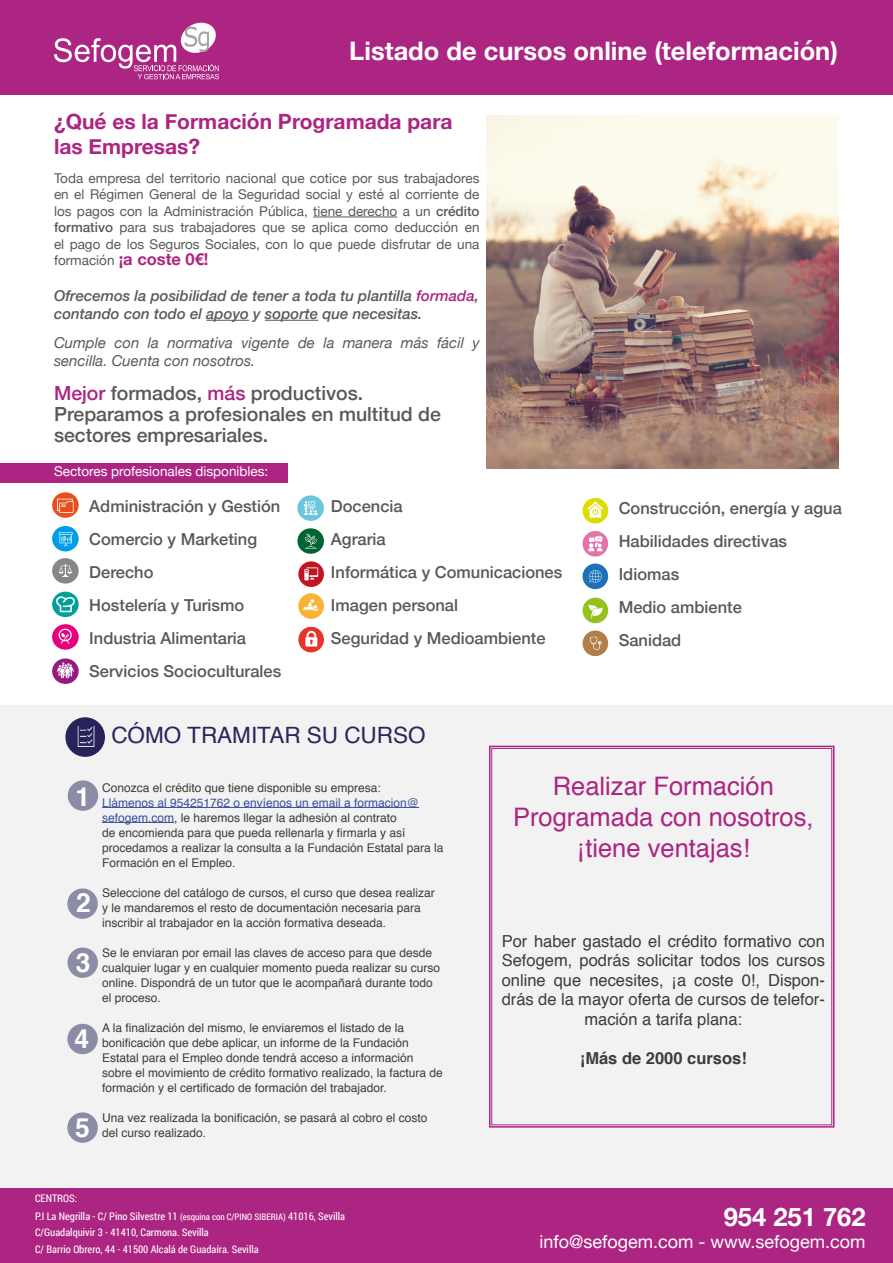
<style>
.page{position:relative;width:893px;height:1263px;background:#fff}
.page>*{position:absolute;margin:0;border:0;box-sizing:border-box;transform-origin:0 0}
.t1{font:700 26.4px "Helvetica";color:#fff}
.t2{font:25.5px/30.6px "Helvetica";color:#ac2582;text-align:center}
.t3{font:700 25.5px "Helvetica Neue";color:#fff}
.t4{font:22.5px "Helvetica";color:#28265b}
.t5{font:700 21px/25.2px "Helvetica Neue";color:#ac2582}
.t6{font:500 19.5px/21px "Helvetica Neue";color:#595957}
.t7{font:18px "Helvetica Neue";color:#fff}
.t8{font:500 16.5px/33px "Helvetica Neue";color:#595957}
.t9{font:16.5px/19.5px "Helvetica";color:#3d3c3b;text-align:center}
.t10{font:700 16.5px "Helvetica Neue";color:#ac2582}
.t11{font:700 16.5px "Helvetica";color:#3d3c3b}
.t12{font:italic 500 15px/18px "Helvetica Neue";color:#595957}
.t13{font:italic 15px/18px "Helvetica Neue";color:#595957}
.t14{font:13.5px/16.5px "Helvetica Neue";color:#595957;text-align:justify}
.t15{font:13.5px "Helvetica Neue";color:#fff}
.t16{font:12px/15px "Helvetica";color:#3d3c3b}
.t17{font:10.5px/18px "Roboto Condensed";color:#fff}
.s1{font-weight:500}
.s2{font-weight:400;font-size:13.5px;color:#595957}
.s3{color:#ac2582}
.s4{color:#39509e}
.s5{font-size:9px}
</style>
<div class="page">
<div style="left:0;top:463px;width:288px;height:19px;background:#ac2582"></div>
<div style="left:0;top:705px;width:893px;height:483px;background:#f2f2f2"></div>
<svg style="left:489px;top:745px;width:346px;height:383px"></svg>
<div style="left:491px;top:748px;width:341px;height:377px;border:1px solid #ac2582"></div>
<div style="left:0;top:1px;width:893px;height:94px;background:#ac2582"></div>
<svg style="left:54px;top:22px;width:165px;height:57px"></svg>
<img style="left:486px;top:116px;width:353px;height:352px">
<hr style="left:313px;top:217px;width:84px;height:1px;background:#595957">
<hr style="left:206px;top:320px;width:43px;height:1px;background:#595957">
<hr style="left:265px;top:320px;width:53px;height:1px;background:#595957">
<div style="left:583px;top:598px;width:25px;height:25px;background:#95c11f;border-radius:50%"></div>
<svg style="left:588px;top:604px;width:15px;height:15px"></svg>
<div style="left:298px;top:593px;width:26px;height:26px;background:#f9b234;border-radius:50%"></div>
<svg style="left:303px;top:599px;width:15px;height:12px"></svg>
<div style="left:298px;top:627px;width:26px;height:25px;background:#e7332a;border-radius:50%"></div>
<svg style="left:305px;top:631px;width:12px;height:15px"></svg>
<svg style="left:298px;top:561px;width:26px;height:26px"></svg>
<svg style="left:304px;top:569px;width:5px;height:11px"></svg>
<svg style="left:305px;top:567px;width:13px;height:12px"></svg>
<div style="left:583px;top:630px;width:25px;height:26px;background:#b17f4a;border-radius:50%"></div>
<svg style="left:590px;top:636px;width:12px;height:14px"></svg>
<div style="left:583px;top:564px;width:25px;height:25px;background:#1d71b8;border-radius:50%"></div>
<svg style="left:589px;top:570px;width:13px;height:13px"></svg>
<div style="left:583px;top:531px;width:25px;height:26px;background:#e274ab;border-radius:50%"></div>
<svg style="left:588px;top:536px;width:14px;height:15px"></svg>
<div style="left:583px;top:498px;width:25px;height:25px;background:#dedc00;border-radius:50%"></div>
<svg style="left:587px;top:502px;width:16px;height:16px"></svg>
<div style="left:0;top:1188px;width:893px;height:75px;background:#ac2582"></div>
<div style="left:68px;top:780px;width:30px;height:31px;background:#8d8ca6;border-radius:50%"></div>
<div style="left:67px;top:888px;width:31px;height:31px;background:#8d8ca6;border-radius:50%"></div>
<div style="left:68px;top:947px;width:30px;height:31px;background:#8d8ca6;border-radius:50%"></div>
<div style="left:67px;top:1024px;width:31px;height:30px;background:#8d8ca6;border-radius:50%"></div>
<div style="left:67px;top:1112px;width:31px;height:31px;background:#8d8ca6;border-radius:50%"></div>
<hr style="left:102px;top:807px;width:317px;height:1px;background:#39509e">
<hr style="left:102px;top:822px;width:72px;height:1px;background:#39509e">
<div style="left:65px;top:717px;width:40px;height:40px;background:#29235c;border-radius:50%"></div>
<img style="left:77px;top:726px;width:18px;height:20px">
<div style="left:52px;top:558px;width:27px;height:26px;background:#878787;border-radius:50%"></div>
<svg style="left:58px;top:564px;width:14px;height:13px"></svg>
<div style="left:297px;top:528px;width:27px;height:26px;background:#006533;border-radius:50%"></div>
<svg style="left:305px;top:534px;width:12px;height:14px"></svg>
<svg style="left:52px;top:592px;width:27px;height:25px"></svg>
<svg style="left:56px;top:596px;width:19px;height:16px"></svg>
<div style="left:52px;top:624px;width:27px;height:26px;background:#e6007d;border-radius:50%"></div>
<svg style="left:59px;top:629px;width:13px;height:15px"></svg>
<svg style="left:52px;top:658px;width:27px;height:26px"></svg>
<svg style="left:57px;top:662px;width:17px;height:16px"></svg>
<div style="left:52px;top:526px;width:27px;height:25px;background:#009fe3;border-radius:50%"></div>
<svg style="left:59px;top:532px;width:14px;height:14px"></svg>
<div style="left:297px;top:495px;width:27px;height:26px;background:#69c6dd;border-radius:50%"></div>
<svg style="left:304px;top:501px;width:14px;height:14px"></svg>
<svg style="left:52px;top:492px;width:27px;height:26px"></svg>
<svg style="left:57px;top:499px;width:17px;height:14px"></svg>
<h2 class="t3" style="left:349px;top:31px;width:490px">Listado de cursos online (teleformación)</h2>
<h3 class="t5" style="left:54px;top:109px;width:400px">¿Qué es la Formación Programada para las Empresas?</h3>
<p class="t14" style="left:54px;top:170px;width:427px">Toda empresa del territorio nacional que cotice por sus trabajadores en el Régimen General de la Seguridad social y esté al corriente de los pagos con la Administración Pública, tiene derecho a un <span class="s1">crédito formativo</span> para sus trabajadores que se aplica como deducción en el pago de los Seguros Sociales, con lo que puede disfrutar de una</p>
<h3 class="t10" style="left:54px;top:246px;width:156px"><span class="s2">formación</span> ¡a coste 0€!</h3>
<p class="t12" style="left:54px;top:286px;width:426px">Ofrecemos la posibilidad de tener a toda tu plantilla <span class="s3">formada</span>, contando con todo el apoyo y soporte que necesitas.</p>
<p class="t13" style="left:54px;top:335px;width:427px">Cumple con la normativa vigente de la manera más fácil y sencilla. Cuenta con nosotros.</p>
<h3 class="t6" style="left:54px;top:381px;width:388px"><span class="s3">Mejor</span> formados, <span class="s3">más</span> productivos.<br>Preparamos a profesionales en multitud de sectores empresariales.</h3>
<p class="t15" style="left:54px;top:462px;width:216px">Sectores profesionales disponibles:</p>
<h3 class="t8" style="left:89px;top:488px;width:193px">Administración y Gestión<br>Comercio y Marketing<br>Derecho<br>Hostelería y Turismo<br>Industria Alimentaria<br>Servicios Socioculturales</h3>
<h3 class="t8" style="left:619px;top:490px;width:225px">Construcción, energía y agua<br>Habilidades directivas<br>Idiomas<br>Medio ambiente<br>Sanidad</h3>
<h3 class="t8" style="left:331px;top:488px;width:233px">Docencia<br>Agraria<br>Informática y Comunicaciones<br>Imagen personal<br>Seguridad y Medioambiente</h3>
<h3 class="t4" style="left:111px;top:718px;width:316px">CÓMO TRAMITAR SU CURSO</h3>
<h1 class="t1" style="left:76px;top:775px;width:16px">1</h1>
<h1 class="t1" style="left:76px;top:881px;width:16px">2</h1>
<h1 class="t1" style="left:76px;top:941px;width:16px">3</h1>
<h1 class="t1" style="left:74px;top:1017px;width:16px">4</h1>
<h1 class="t1" style="left:75px;top:1106px;width:16px">5</h1>
<p class="t16" style="left:102px;top:780px;width:280px">Conozca el crédito que tiene disponible su empresa:</p>
<p class="t16" style="left:102px;top:795px;width:343px"><span class="s4">Llámenos al 954251762 o envíenos un email a formacion@ sefogem.com</span>, le haremos llegar la adhesión al contrato<br>de encomienda para que pueda rellenarla y firmarla y así procedamos a realizar la consulta a la Fundación Estatal para la Formación en el Empleo.</p>
<p class="t16" style="left:102px;top:885px;width:334px">Seleccione del catálogo de cursos, el curso que desea realizar y le mandaremos el resto de documentación necesaria para inscribir al trabajador en la acción formativa deseada.</p>
<p class="t16" style="left:102px;top:945px;width:340px">Se le enviaran por email las claves de acceso para que desde cualquier lugar y en cualquier momento pueda realizar su curso online. Dispondrá de un tutor que le acompañará durante todo el proceso.</p>
<p class="t16" style="left:102px;top:1020px;width:342px">A la finalización del mismo, le enviaremos el listado de la bonificación que debe aplicar, un informe de la Fundación Estatal para el Empleo donde tendrá acceso a información sobre el movimiento de crédito formativo realizado, la factura de formación y el certificado de formación del trabajador.</p>
<p class="t16" style="left:102px;top:1110px;width:327px">Una vez realizada la bonificación, se pasará al cobro el costo del curso realizado.</p>
<p class="t17" style="left:35px;top:1188px;width:311px">CENTROS:<br>P.I La Negrilla - C/ Pino Silvestre 11 <span class="s5">(esquina con C/PINO SIBERIA)</span> 41016, Sevilla</p>
<p class="t17" style="left:35px;top:1224px;width:225px;line-height:16.5px">C/Guadalquivir 3 - 41410, Carmona. Sevilla<br>C/ Barrio Obrero, 44 - 41500 Alcalá de Guadaíra. Sevilla</p>
<h2 class="t2" style="left:513px;top:772px;width:302px">Realizar Formación<br>Programada con nosotros, ¡tiene ventajas!</h2>
<h3 class="t9" style="left:502px;top:932px;width:325px">Por haber gastado el crédito formativo con Sefogem, podrás solicitar todos los cursos online que necesites, ¡a coste 0!, Dispon&shy;drás de la mayor oferta de cursos de telefor&shy;mación a tarifa plana:</h3>
<h3 class="t11" style="left:580px;top:1045px;width:168px">¡Más de 2000 cursos!</h3>
<h2 class="t3" style="left:724px;top:1197px;width:143px">954 251 762</h2>
<h3 class="t7" style="left:539px;top:1228px;width:328px">info@sefogem.com - www.sefogem.com</h3>
</div>
